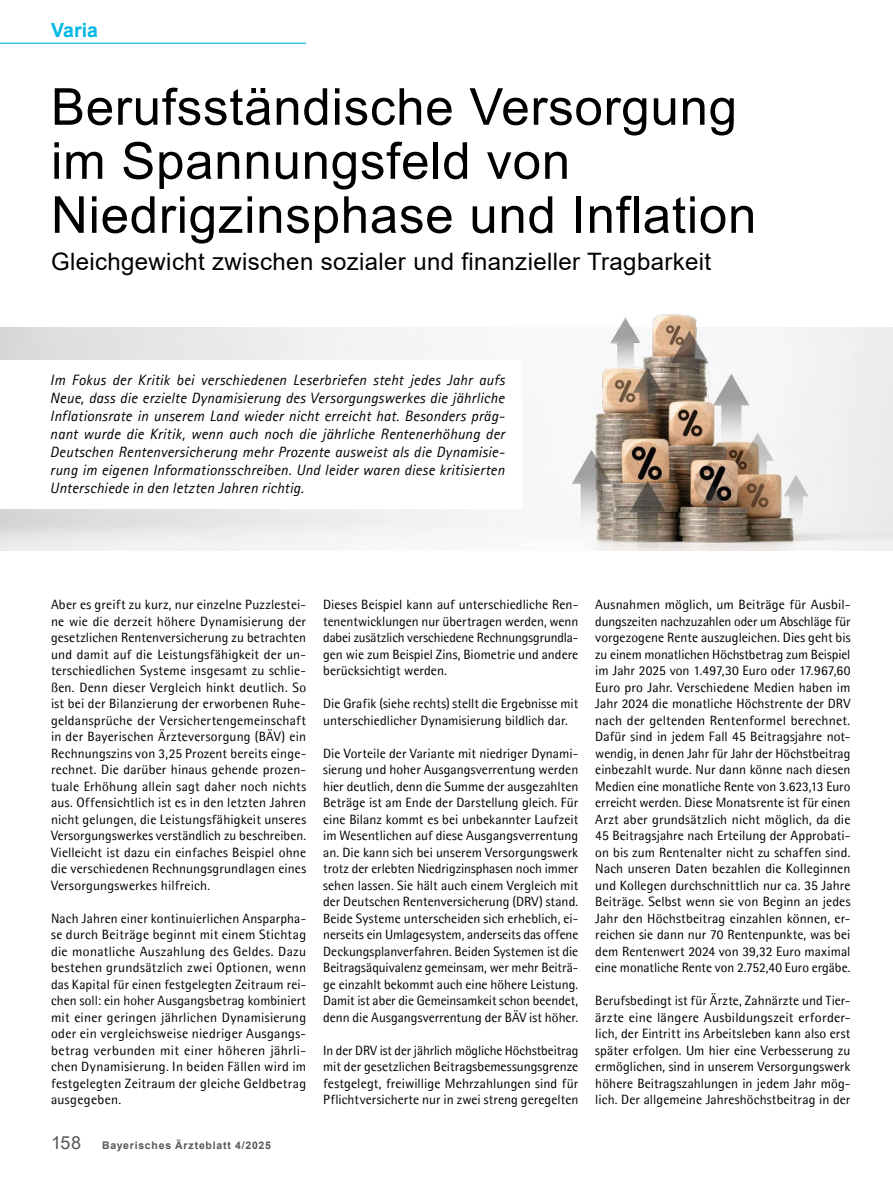
<style>
.page{position:relative;width:893px;height:1191px;background:#fff}
.page>*{position:absolute;margin:0;border:0;box-sizing:border-box;transform-origin:0 0}
.t1{font:51px/54px "Arial";letter-spacing:.015em;color:#000}
.t2{font:24px "Arial";letter-spacing:.015em;color:#000}
.t3{font:700 19.5px "Arial";color:#00b8e6}
.t4{font:italic 15px/18px "Agfa Rotis Sans Serif";letter-spacing:.01em;color:#000;text-align:justify}
.t5{font:13.5px/16.5px "Agfa Rotis Semisans";letter-spacing:.005em;color:#000;text-align:justify}
.t6{font:700 10.5px "Arial";letter-spacing:.07em;color:#575654}
.s1{font-weight:400;font-size:18px}
</style>
<div class="page">
<hr style="left:0;top:43px;width:306px;height:1px;background:#44c1ea">
<img style="left:323px;top:314px;width:570px;height:236px">
<div style="left:0;top:360px;width:522px;height:148px;background:#fff"></div>
<h3 class="t3" style="left:51px;top:16px;width:49px">Varia</h3>
<h1 class="t1" style="left:51px;top:79px;width:707px">Berufsständische Versorgung im Spannungsfeld von<br>Niedrigzinsphase und Inflation</h1>
<h2 class="t2" style="left:51px;top:245px;width:662px">Gleichgewicht zwischen sozialer und finanzieller Tragbarkeit</h2>
<p class="t4" style="left:50px;top:371px;width:456px">Im Fokus der Kritik bei verschiedenen Leserbriefen steht jedes Jahr aufs Neue, dass die erzielte Dynamisierung des Versorgungswerkes die jährliche Inflationsrate in unserem Land wieder nicht erreicht hat. Besonders präg&shy;nant wurde die Kritik, wenn auch noch die jährliche Rentenerhöhung der Deutschen Rentenversicherung mehr Prozente ausweist als die Dynamisie&shy;rung im eigenen Informationsschreiben. Und leider waren diese kritisierten Unterschiede in den letzten Jahren richtig.</p>
<p class="t5" style="left:51px;top:596px;width:257px">Aber es greift zu kurz, nur einzelne Puzzlestei&shy;ne wie die derzeit höhere Dynamisierung der gesetzlichen Rentenversicherung zu betrachten und damit auf die Leistungsfähigkeit der un&shy;terschiedlichen Systeme insgesamt zu schlie&shy;ßen. Denn dieser Vergleich hinkt deutlich. So ist bei der Bilanzierung der erworbenen Ruhe&shy;geldansprüche der Versichertengemeinschaft in der Bayerischen Ärzteversorgung (BÄV) ein Rechnungszins von 3,25 Prozent bereits einge&shy;rechnet. Die darüber hinaus gehende prozen&shy;tuale Erhöhung allein sagt daher noch nichts aus. Offensichtlich ist es in den letzten Jahren nicht gelungen, die Leistungsfähigkeit unseres Versorgungswerkes verständlich zu beschreiben.<br>Vielleicht ist dazu ein einfaches Beispiel ohne die verschiedenen Rechnungsgrundlagen eines Versorgungswerkes hilfreich.</p>
<p class="t5" style="left:51px;top:909px;width:257px">Nach Jahren einer kontinuierlichen Ansparpha&shy;se durch Beiträge beginnt mit einem Stichtag die monatliche Auszahlung des Geldes. Dazu bestehen grundsätzlich zwei Optionen, wenn das Kapital für einen festgelegten Zeitraum rei&shy;chen soll: ein hoher Ausgangsbetrag kombiniert mit einer geringen jährlichen Dynamisierung oder ein vergleichsweise niedriger Ausgangs&shy;betrag verbunden mit einer höheren jährli&shy;chen Dynamisierung. In beiden Fällen wird im festgelegten Zeitraum der gleiche Geldbetrag ausgegeben.</p>
<p class="t6" style="left:51px;top:1137px;width:221px"><span class="s1">158</span> Bayerisches Ärzteblatt 4/2025</p>
<p class="t5" style="left:323px;top:596px;width:257px">Dieses Beispiel kann auf unterschiedliche Ren&shy;tenentwicklungen nur übertragen werden, wenn dabei zusätzlich verschiedene Rechnungsgrundla&shy;gen wie zum Beispiel Zins, Biometrie und andere berücksichtigt werden.</p>
<p class="t5" style="left:323px;top:695px;width:257px">Die Grafik (siehe rechts) stellt die Ergebnisse mit unterschiedlicher Dynamisierung bildlich dar.</p>
<p class="t5" style="left:323px;top:744px;width:257px">Die Vorteile der Variante mit niedriger Dynami&shy;sierung und hoher Ausgangsverrentung werden hier deutlich, denn die Summe der ausgezahlten Beträge ist am Ende der Darstellung gleich. Für eine Bilanz kommt es bei unbekannter Laufzeit im Wesentlichen auf diese Ausgangsverrentung an. Die kann sich bei unserem Versorgungswerk trotz der erlebten Niedrigzinsphasen noch immer sehen lassen. Sie hält auch einem Vergleich mit der Deutschen Rentenversicherung (DRV) stand.<br>Beide Systeme unterscheiden sich erheblich, ei&shy;nerseits ein Umlagesystem, anderseits das offene Deckungsplanverfahren. Beiden Systemen ist die Beitragsäquivalenz gemeinsam, wer mehr Beiträ&shy;ge einzahlt bekommt auch eine höhere Leistung.<br>Damit ist aber die Gemeinsamkeit schon beendet, denn die Ausgangsverrentung der BÄV ist höher.</p>
<p class="t5" style="left:323px;top:1041px;width:257px">In der DRV ist der jährlich mögliche Höchstbeitrag mit der gesetzlichen Beitragsbemessungsgrenze festgelegt, freiwillige Mehrzahlungen sind für Pflichtversicherte nur in zwei streng geregelten</p>
<p class="t5" style="left:595px;top:596px;width:257px">Ausnahmen möglich, um Beiträge für Ausbil&shy;dungszeiten nachzuzahlen oder um Abschläge für vorgezogene Rente auszugleichen. Dies geht bis zu einem monatlichen Höchstbetrag zum Beispiel im Jahr 2025 von 1.497,30 Euro oder 17.967,60<br>Euro pro Jahr. Verschiedene Medien haben im Jahr 2024 die monatliche Höchstrente der DRV nach der geltenden Rentenformel berechnet.<br>Dafür sind in jedem Fall 45 Beitragsjahre not&shy;wendig, in denen Jahr für Jahr der Höchstbeitrag einbezahlt wurde. Nur dann könne nach diesen Medien eine monatliche Rente von 3.623,13 Euro erreicht werden. Diese Monatsrente ist für einen Arzt aber grundsätzlich nicht möglich, da die 45 Beitragsjahre nach Erteilung der Approbati&shy;on bis zum Rentenalter nicht zu schaffen sind.<br>Nach unseren Daten bezahlen die Kolleginnen und Kollegen durchschnittlich nur ca. 35 Jahre Beiträge. Selbst wenn sie von Beginn an jedes Jahr den Höchstbeitrag einzahlen können, er&shy;reichen sie dann nur 70 Rentenpunkte, was bei dem Rentenwert 2024 von 39,32 Euro maximal eine monatliche Rente von 2.752,40 Euro ergäbe.</p>
<p class="t5" style="left:595px;top:992px;width:257px">Berufsbedingt ist für Ärzte, Zahnärzte und Tier&shy;ärzte eine längere Ausbildungszeit erforder&shy;lich, der Eintritt ins Arbeitsleben kann also erst später erfolgen. Um hier eine Verbesserung zu ermöglichen, sind in unserem Versorgungswerk höhere Beitragszahlungen in jedem Jahr mög&shy;lich. Der allgemeine Jahreshöchstbeitrag in der</p>
</div>
